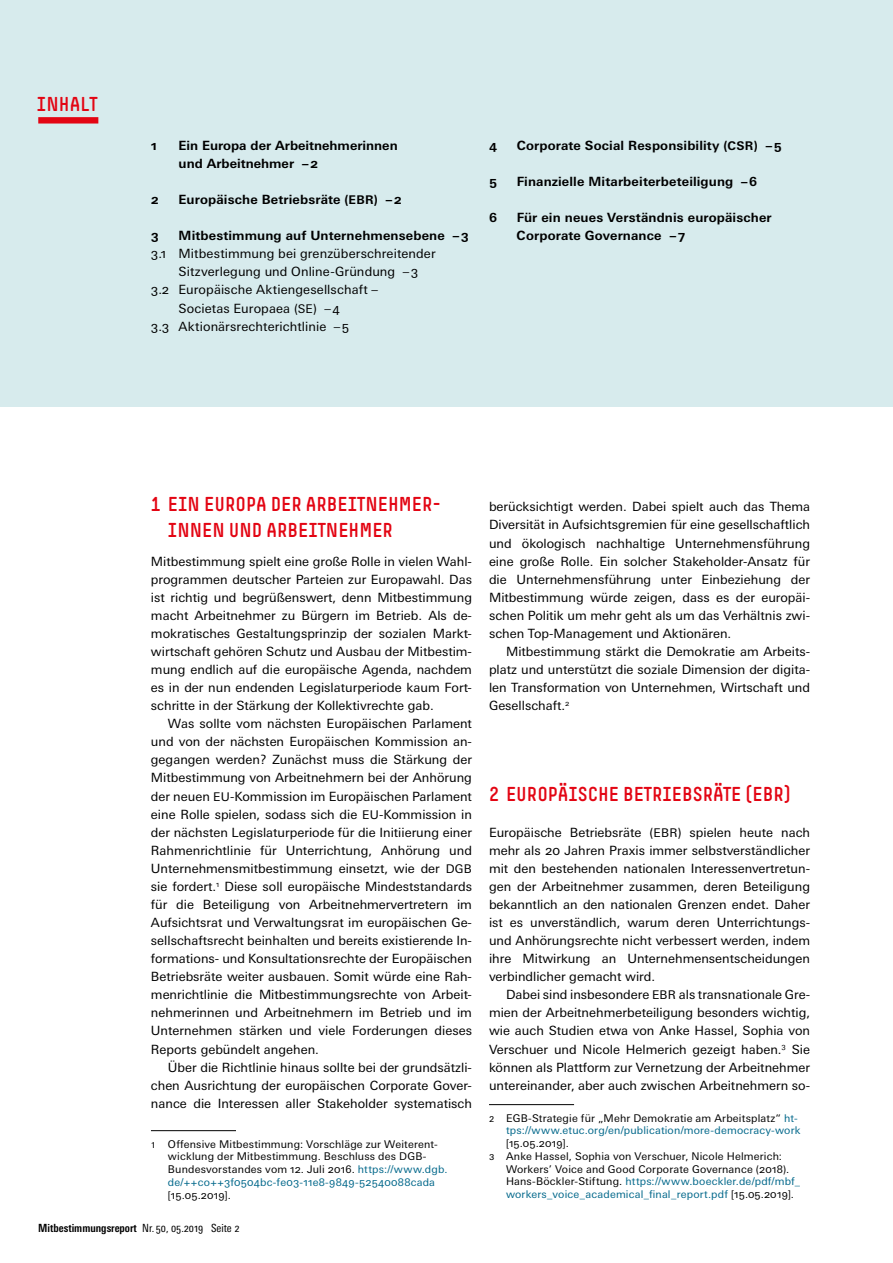
<style>
.page{position:relative;width:893px;height:1263px;background:#fff}
.page>*{position:absolute;margin:0;border:0;box-sizing:border-box;transform-origin:0 0}
.Rubriküberschrift{font:19.8px/25.5px "Simple HBS";color:#e30513}
.Grundtext{font:12.75px/18px "Univers Next Pro";color:#000;text-align:justify}
.Grundtext_o_E{font:12.75px/18px "Univers Next Pro";color:#000;text-align:justify}
.t1{font:700 12.75px/18px "Univers Next Pro";letter-spacing:.01em;color:#000}
.t2{font:700 condensed 11.25px "Univers Next Pro";color:#000}
.Fußnote{font:10.65px/12.8px "Univers Next Pro";letter-spacing:.015em;color:#000}
.s1{font-size:12px}
.s2{color:#00678a}
.s3{font-weight:400}
</style>
<div class="page">
<div style="left:0;top:0;width:893px;height:407px;background:#d7ebed"></div>
<div style="left:38px;top:117px;width:60px;height:7px;background:#e30513"></div>
<hr style="left:151px;top:1130px;width:85px;height:1px;background:#000">
<hr style="left:489px;top:1104px;width:85px;height:1px;background:#000">
<p class="Rubriküberschrift" style="left:37px;top:91px;width:62px">INHALT</p>
<p class="t1" style="left:151px;top:136px;width:8px">1</p>
<p class="t1" style="left:179px;top:136px;width:221px">Ein Europa der Arbeitnehmerinnen und Arbeitnehmer –2</p>
<p class="t1" style="left:151px;top:190px;width:10px">2</p>
<p class="t1" style="left:179px;top:190px;width:225px">Europäische Betriebsräte (<span class="s1">EBR</span>) –2</p>
<p class="t1" style="left:151px;top:227px;width:10px">3</p>
<p class="t1" style="left:179px;top:227px;width:292px">Mitbestimmung auf Unternehmensebene –3</p>
<p class="Grundtext" style="left:179px;top:245px;width:259px;text-indent:-28px">3.1 Mitbestimmung bei grenzüberschreitender<br>Sitzverlegung und Online-Gründung –3</p>
<p class="Grundtext" style="left:179px;top:281px;width:201px;text-indent:-28px">3.2 Europäische Aktiengesellschaft –<br>Societas Europaea (<span class="s1">SE</span>) –4</p>
<p class="Grundtext" style="left:151px;top:317px;width:200px">3.3 Aktionärsrechterichtlinie –5</p>
<p class="t1" style="left:489px;top:136px;width:10px">4</p>
<p class="t1" style="left:517px;top:136px;width:267px">Corporate Social Responsibility (<span class="s1">CSR</span>) –5</p>
<p class="t1" style="left:489px;top:172px;width:10px">5</p>
<p class="t1" style="left:517px;top:172px;width:242px">Finanzielle Mitarbeiterbeteiligung –6</p>
<p class="t1" style="left:489px;top:209px;width:10px">6</p>
<p class="t1" style="left:517px;top:209px;width:257px">Für ein neues Verständnis europäischer<br>Corporate Governance –7</p>
<p class="Rubriküberschrift" style="left:168px;top:492px;width:274px;text-indent:-17px">1 EIN EUROPA DER ARBEITNEHMER-<br>INNEN UND ARBEITNEHMER</p>
<p class="Grundtext_o_E" style="left:151px;top:552px;width:323px">Mitbestimmung spielt eine große Rolle in vielen Wahl&shy;programmen deutscher Parteien zur Europawahl. Das ist richtig und begrüßenswert, denn Mitbestimmung macht Arbeitnehmer zu Bürgern im Betrieb. Als de&shy;mokratisches Gestaltungsprinzip der sozialen Markt&shy;wirtschaft gehören Schutz und Ausbau der Mitbestim&shy;mung endlich auf die europäische Agenda, nachdem es in der nun endenden Legislaturperiode kaum Fort&shy;schritte in der Stärkung der Kollektivrechte gab.</p>
<p class="Grundtext" style="left:151px;top:715px;width:323px;text-indent:17px">Was sollte vom nächsten Europäischen Parlament und von der nächsten Europäischen Kommission an&shy;gegangen werden? Zunächst muss die Stärkung der Mitbestimmung von Arbeitnehmern bei der Anhörung der neuen <span class="s1">EU</span>-Kommission im Europäischen Parlament eine Rolle spielen, sodass sich die <span class="s1">EU</span>-Kommission in der nächsten Legislaturperiode für die Initiierung einer Rahmenrichtlinie für Unterrichtung, Anhörung und Unternehmensmitbestimmung einsetzt, wie der <span class="s1">DGB </span>sie fordert.<sup>1</sup> Diese soll europäische Mindeststandards für die Beteiligung von Arbeitnehmervertretern im Aufsichtsrat und Verwaltungsrat im europäischen Ge&shy;sellschaftsrecht beinhalten und bereits existierende In&shy;formations- und Konsultationsrechte der Europäischen Betriebsräte weiter ausbauen. Somit würde eine Rah&shy;menrichtlinie die Mitbestimmungsrechte von Arbeit&shy;nehmerinnen und Arbeitnehmern im Betrieb und im Unternehmen stärken und viele Forderungen dieses Reports gebündelt angehen.</p>
<p class="Grundtext" style="left:151px;top:1058px;width:323px;text-indent:17px">Über die Richtlinie hinaus sollte bei der grundsätzli&shy;chen Ausrichtung der europäischen Corporate Gover&shy;nance die Interessen aller Stakeholder systematisch</p>
<p class="Fußnote" style="left:168px;top:1137px;width:281px;text-indent:-17px">1 Offensive Mitbestimmung: Vorschläge zur Weiterent&shy;wicklung der Mitbestimmung. Beschluss des DGB-Bundesvorstandes vom 12. Juli 2016. <span class="s2">https://www.dgb. de/++co++3f0504bc-fe03-11e8-9849-52540088cada </span>[15.05.2019].</p>
<p class="t2" style="left:38px;top:1221px;width:203px">Mitbestimmungsreport <span class="s3">Nr. 50, 05.2019 Seite 2</span></p>
<p class="Grundtext" style="left:489px;top:498px;width:323px">berücksichtigt werden. Dabei spielt auch das Thema Diversität in Aufsichtsgremien für eine gesellschaftlich und ökologisch nachhaltige Unternehmensführung eine große Rolle. Ein solcher Stakeholder-Ansatz für die Unternehmensführung unter Einbeziehung der Mitbestimmung würde zeigen, dass es der europäi&shy;schen Politik um mehr geht als um das Verhältnis zwi&shy;schen Top-Management und Aktionären.</p>
<p class="Grundtext" style="left:489px;top:642px;width:323px;text-indent:17px">Mitbestimmung stärkt die Demokratie am Arbeits&shy;platz und unterstützt die soziale Dimension der digita&shy;len Transformation von Unternehmen, Wirtschaft und Gesellschaft.<sup>2</sup></p>
<p class="Rubriküberschrift" style="left:489px;top:781px;width:303px">2 EUROPÄISCHE BETRIEBSRÄTE (EBR)</p>
<p class="Grundtext_o_E" style="left:489px;top:823px;width:323px">Europäische Betriebsräte (<span class="s1">EBR</span>) spielen heute nach mehr als 20 Jahren Praxis immer selbstverständlicher mit den bestehenden nationalen Interessenvertretun&shy;gen der Arbeitnehmer zusammen, deren Beteiligung bekanntlich an den nationalen Grenzen endet. Daher ist es unverständlich, warum deren Unterrichtungs&shy;und Anhörungsrechte nicht verbessert werden, indem ihre Mitwirkung an Unternehmensentscheidungen verbindlicher gemacht wird.</p>
<p class="Grundtext" style="left:489px;top:986px;width:323px;text-indent:17px">Dabei sind insbesondere <span class="s1">EBR</span> als transnationale Gre&shy;mien der Arbeitnehmerbeteiligung besonders wichtig, wie auch Studien etwa von Anke Hassel, Sophia von Verschuer und Nicole Helmerich gezeigt haben.<sup>3</sup> Sie können als Plattform zur Vernetzung der Arbeitnehmer untereinander, aber auch zwischen Arbeitnehmern so-</p>
<p class="Fußnote" style="left:506px;top:1111px;width:296px;text-indent:-17px">2 EGB-Strategie für „Mehr Demokratie am Arbeitsplatz“ <span class="s2">ht&shy;tps://www.etuc.org/en/publication/more-democracy-work </span>[15.05.2019].</p>
<p class="Fußnote" style="left:506px;top:1150px;width:296px;text-indent:-17px">3 Anke Hassel, Sophia von Verschuer, Nicole Helmerich:<br>Workers’ Voice and Good Corporate Governance (2018).<br>Hans-Böckler-Stiftung. <span class="s2">https://www.boeckler.de/pdf/mbf_ workers_voice_academical_final_report.pdf</span> [15.05.2019].</p>
</div>
